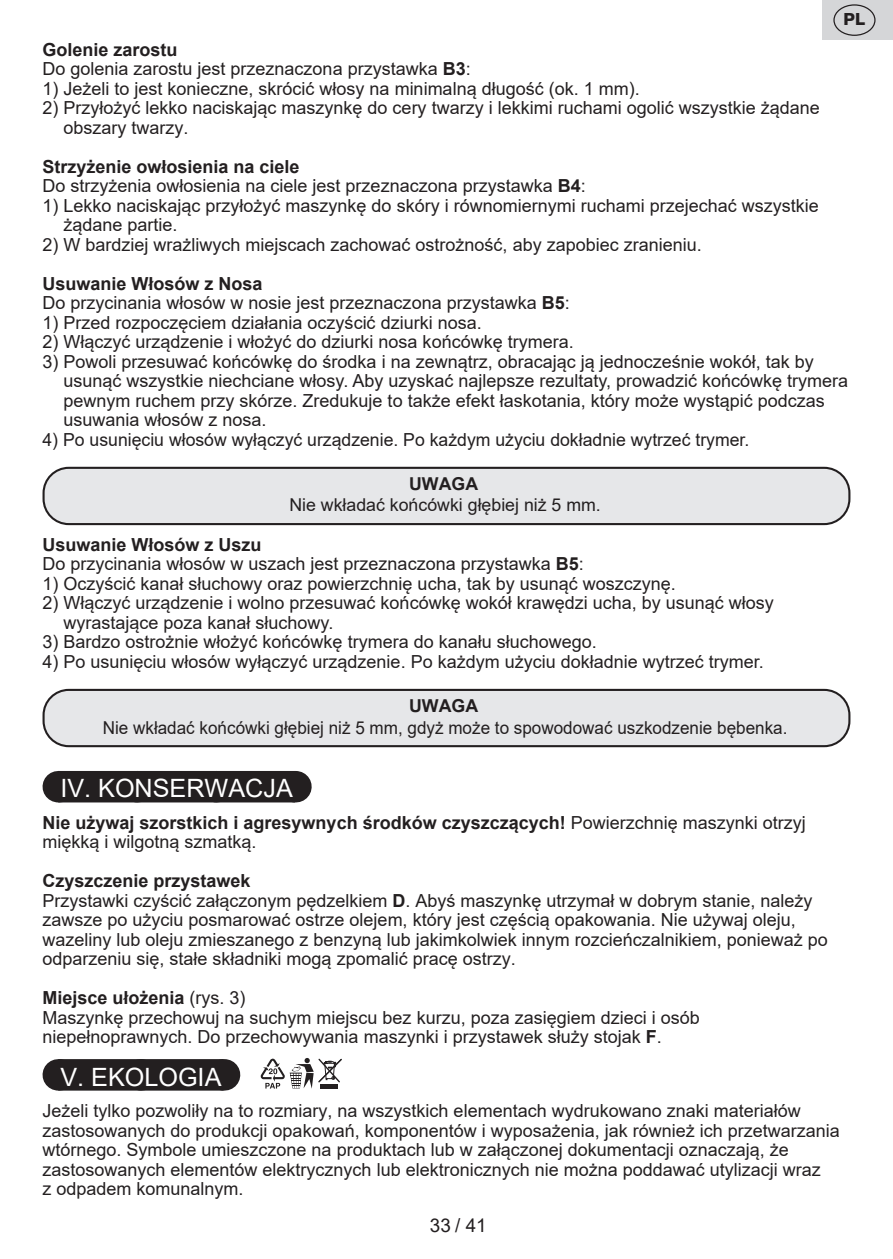
<style>
.page{position:relative;width:893px;height:1259px;background:#fff}
.page>*{position:absolute;margin:0;border:0;box-sizing:border-box;transform-origin:0 0}
.Grafický_nadpis_ETA{font:25.2px "Arial";color:#fff}
.t1{font:18.9px "Arial";color:#231f20}
.Normální{font:18px/19.5px "Arial";color:#231f20}
.Normální-2{font:700 18px/19.5px "Arial";color:#231f20}
.t2{font:17.7px "Arial";color:#231f20;scale:.96 1}
.t3{font:17.7px "Arial";color:#231f20}
.Normální-3{font:700 17.7px "Arial";color:#231f20}
.t4{font:800 16.8px "Helvetica Neue OT";color:#231f20}
.s1{font-weight:700}
.s2{font-weight:400}
</style>
<div class="page">
<div style="left:822px;top:0;width:71px;height:39px;background:#d5d6d8"></div>
<div style="left:833px;top:4px;width:42px;height:32px;border:1px solid #231f20;border-radius:50%"></div>
<div style="left:58px;top:771px;width:237px;height:31px;background:#231f20"></div>
<hr style="left:295px;top:771px;width:1px;height:31px;background:#231f20">
<div style="left:58px;top:1059px;width:166px;height:31px;background:#231f20"></div>
<svg style="left:144px;top:1059px;width:38px;height:1px"></svg>
<hr style="left:224px;top:1059px;width:1px;height:31px;background:#231f20">
<div style="left:44px;top:468px;width:805px;height:56px;background:#e6e7e9;border-radius:25px"></div>
<div style="left:43px;top:467px;width:807px;height:58px;border:2px solid #231f20;border-radius:25px"></div>
<div style="left:44px;top:690px;width:805px;height:56px;background:#e6e7e9;border-radius:25px"></div>
<div style="left:43px;top:689px;width:807px;height:58px;border:2px solid #231f20;border-radius:25px"></div>
<svg style="left:261px;top:1058px;width:81px;height:30px"></svg>
<p class="t4" style="left:844px;top:9px;width:23px">PL</p>
<p class="Normální-2" style="left:43px;top:40px;width:137px">Golenie zarostu</p>
<p class="Normální" style="left:43px;top:59px;width:430px">Do golenia zarostu jest przeznaczona przystawka <span class="s1">B3</span>:</p>
<p class="Normální" style="left:43px;top:78px;width:599px">1) Jeżeli to jest konieczne, skrócić włosy na minimalną długość (ok. 1 mm).</p>
<p class="Normální" style="left:64px;top:98px;width:758px;text-indent:-21px">2) Przyłożyć lekko naciskając maszynkę do cery twarzy i lekkimi ruchami ogolić wszystkie żądane obszary twarzy.</p>
<p class="Normální-2" style="left:43px;top:157px;width:259px">Strzyżenie owłosienia na ciele</p>
<p class="Normální" style="left:43px;top:176px;width:545px">Do strzyżenia owłosienia na ciele jest przeznaczona przystawka <span class="s1">B4</span>:</p>
<p class="Normální" style="left:64px;top:195px;width:757px;text-indent:-21px">1) Lekko naciskając przyłożyć maszynkę do skóry i równomiernymi ruchami przejechać wszystkie żądane partie.</p>
<p class="Normální" style="left:43px;top:234px;width:661px">2) W bardziej wrażliwych miejscach zachować ostrożność, aby zapobiec zranieniu.</p>
<p class="Normální-2" style="left:43px;top:274px;width:222px">Usuwanie Włosów z Nosa</p>
<p class="Normální" style="left:43px;top:293px;width:529px">Do przycinania włosów w nosie jest przeznaczona przystawka <span class="s1">B5</span>:</p>
<p class="Normální" style="left:43px;top:312px;width:441px">1) Przed rozpoczęciem działania oczyścić dziurki nosa.</p>
<p class="Normální" style="left:43px;top:332px;width:533px">2) Włączyć urządzenie i włożyć do dziurki nosa końcówkę trymera.</p>
<p class="Normální" style="left:64px;top:351px;width:786px;text-indent:-21px">3) Powoli przesuwać końcówkę do środka i na zewnątrz, obracając ją jednocześnie wokół, tak by usunąć wszystkie niechciane włosy. Aby uzyskać najlepsze rezultaty, prowadzić końcówkę trymera pewnym ruchem przy skórze. Zredukuje to także efekt łaskotania, który może wystąpić podczas usuwania włosów z nosa.</p>
<p class="Normální" style="left:43px;top:429px;width:708px">4) Po usunięciu włosów wyłączyć urządzenie. Po każdym użyciu dokładnie wytrzeć trymer.</p>
<p class="Normální-3" style="left:409px;top:471px;width:70px">UWAGA</p>
<p class="t3" style="left:289px;top:493px;width:313px">Nie wkładać końcówki głębiej niż 5 mm.</p>
<p class="Normální-2" style="left:43px;top:535px;width:221px">Usuwanie Włosów z Uszu</p>
<p class="Normální" style="left:43px;top:554px;width:543px">Do przycinania włosów w uszach jest przeznaczona przystawka <span class="s1">B5</span>:</p>
<p class="Normální" style="left:43px;top:573px;width:635px">1) Oczyścić kanał słuchowy oraz powierzchnię ucha, tak by usunąć woszczynę.</p>
<p class="Normální" style="left:64px;top:593px;width:712px;text-indent:-21px">2) Włączyć urządzenie i wolno przesuwać końcówkę wokół krawędzi ucha, by usunąć włosy wyrastające poza kanał słuchowy.</p>
<p class="Normální" style="left:43px;top:632px;width:556px">3) Bardzo ostrożnie włożyć końcówkę trymera do kanału słuchowego.</p>
<p class="Normální" style="left:43px;top:651px;width:723px">4) Po usunięciu włosów wyłączyć urządzenie. Po każdym użyciu dokładnie wytrzeć trymer.</p>
<p class="Normální-3" style="left:409px;top:693px;width:71px">UWAGA</p>
<p class="t2" style="left:103px;top:715px;width:715px">Nie wkładać końcówki głębiej niż 5 mm, gdyż może to spowodować uszkodzenie bębenka.</p>
<p class="Grafický_nadpis_ETA" style="left:60px;top:771px;width:234px">IV. KONSERWACJA</p>
<p class="Normální-2" style="left:43px;top:813px;width:765px">Nie używaj szorstkich i agresywnych środków czyszczących! <span class="s2">Powierzchnię maszynki otrzyj miękką i wilgotną szmatką.</span></p>
<p class="Normální-2" style="left:43px;top:871px;width:210px">Czyszczenie przystawek</p>
<p class="Normální" style="left:43px;top:890px;width:787px">Przystawki czyścić załączonym pędzelkiem <span class="s1">D</span>. Abyś maszynkę utrzymał w dobrym stanie, należy zawsze po użyciu posmarować ostrze olejem, który jest częścią opakowania. Nie używaj oleju, wazeliny lub oleju zmieszanego z benzyną lub jakimkolwiek innym rozcieńczalnikiem, ponieważ po odparzeniu się, stałe składniki mogą zpomalić pracę ostrzy.</p>
<p class="Normální-2" style="left:43px;top:988px;width:205px">Miejsce ułożenia <span class="s2">(rys. 3)</span></p>
<p class="Normální" style="left:43px;top:1007px;width:659px">Maszynkę przechowuj na suchym miejscu bez kurzu, poza zasięgiem dzieci i osób niepełnoprawnych. Do przechowywania maszynki i przystawek służy stojak <span class="s1">F</span>.</p>
<p class="Grafický_nadpis_ETA" style="left:60px;top:1059px;width:163px">V. EKOLOGIA</p>
<p class="Normální" style="left:43px;top:1100px;width:799px">Jeżeli tylko pozwoliły na to rozmiary, na wszystkich elementach wydrukowano znaki materiałów zastosowanych do produkcji opakowań, komponentów i wyposażenia, jak również ich przetwarzania wtórnego. Symbole umieszczone na produktach lub w załączonej dokumentacji oznaczają, że zastosowanych elementów elektrycznych lub elektronicznych nie można poddawać utylizacji wraz<br>z odpadem komunalnym.</p>
<p class="t1" style="left:430px;top:1212px;width:58px">33 / 41</p>
</div>
